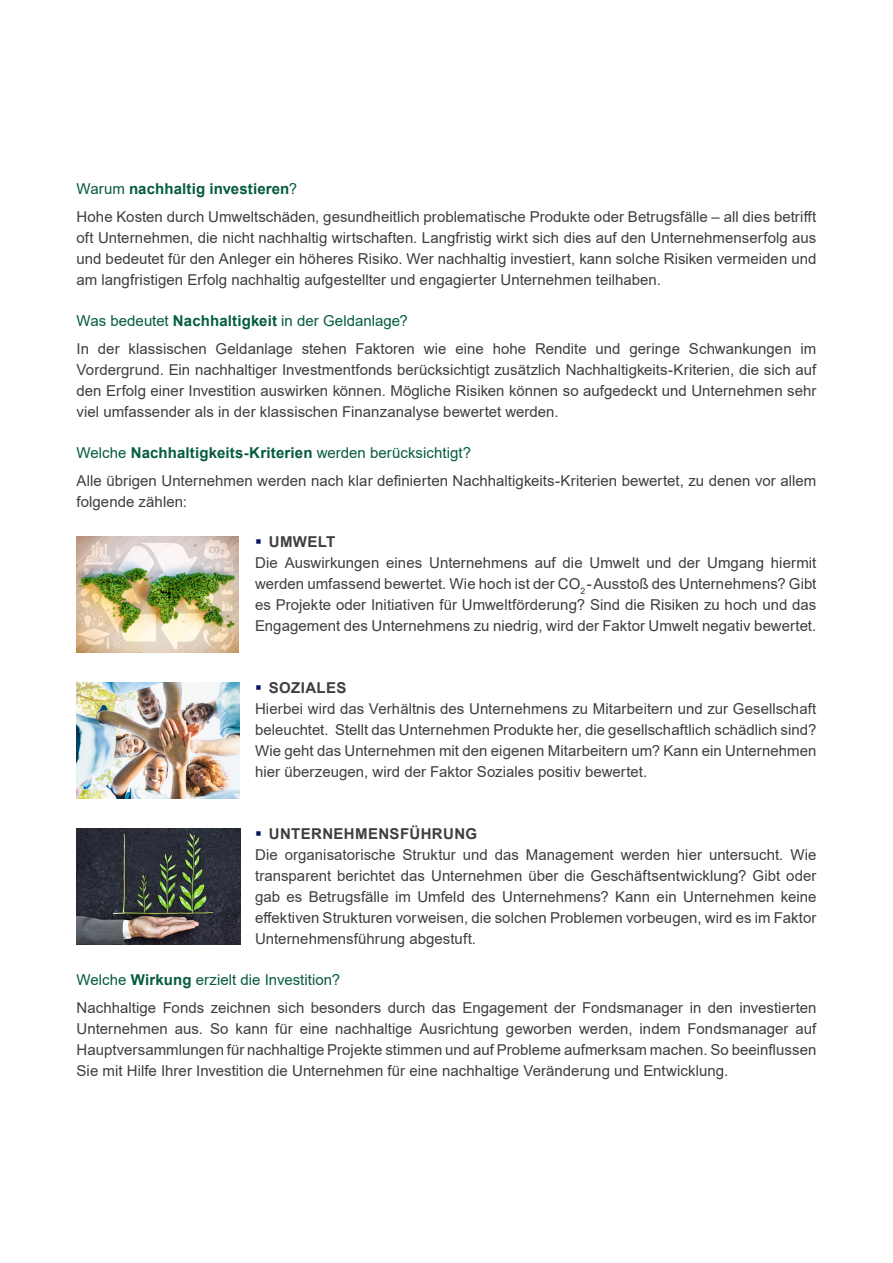
<style>
.page{position:relative;width:893px;height:1263px;background:#fff}
.page>*{position:absolute;margin:0;border:0;box-sizing:border-box;transform-origin:0 0}
.Text_2_Spalten{font:15px/21px "Arial";letter-spacing:.005em;color:#3e3e3f;text-align:justify}
.Text_2_Spalten-2{font:15px "Arial";letter-spacing:.005em;color:#055b42}
.t1{font:700 15px "Arial";letter-spacing:.025em;color:#3e3e3f}
.Text_2_Spalten-3{font:700 15px "Arial";letter-spacing:.01em;color:#055b42}
.s1{font-weight:400}
.s2{font-weight:700}
</style>
<div class="page">
<img style="left:77px;top:682px;width:162px;height:116px">
<img style="left:77px;top:536px;width:161px;height:116px">
<img style="left:77px;top:828px;width:163px;height:116px">
<p class="Text_2_Spalten-3" style="left:77px;top:178px;width:222px"><span class="s1">Warum</span> nachhaltig investieren<span class="s1">?</span></p>
<p class="Text_2_Spalten" style="left:77px;top:206px;width:741px">Hohe Kosten durch Umweltschäden, gesundheitlich problematische Produkte oder Betrugsfälle – all dies betrifft oft Unternehmen, die nicht nachhaltig wirtschaften. Langfristig wirkt sich dies auf den Unternehmenserfolg aus und bedeutet für den Anleger ein höheres Risiko. Wer nachhaltig investiert, kann solche Risiken vermeiden und am langfristigen Erfolg nachhaltig aufgestellter und engagierter Unternehmen teilhaben.</p>
<p class="Text_2_Spalten-2" style="left:77px;top:310px;width:333px">Was bedeutet <span class="s2">Nachhaltigkeit</span> in der Geldanlage?</p>
<p class="Text_2_Spalten" style="left:77px;top:338px;width:741px">In der klassischen Geldanlage stehen Faktoren wie eine hohe Rendite und geringe Schwankungen im Vordergrund. Ein nachhaltiger Investmentfonds berücksichtigt zusätzlich Nachhaltigkeits-Kriterien, die sich auf den Erfolg einer Investition auswirken können. Mögliche Risiken können so aufgedeckt und Unternehmen sehr viel umfassender als in der klassischen Finanzanalyse bewertet werden.</p>
<p class="Text_2_Spalten-2" style="left:77px;top:442px;width:396px">Welche <span class="s2">Nachhaltigkeits-Kriterien</span> werden berücksichtigt?</p>
<p class="Text_2_Spalten" style="left:77px;top:470px;width:741px">Alle übrigen Unternehmen werden nach klar definierten Nachhaltigkeits-Kriterien bewertet, zu denen vor allem folgende zählen:</p>
<p class="t1" style="left:269px;top:531px;width:68px">UMWELT</p>
<p class="Text_2_Spalten" style="left:255px;top:552px;width:563px">Die Auswirkungen eines Unternehmens auf die Umwelt und der Umgang hiermit werden umfassend bewertet. Wie hoch ist der CO<sub>2</sub> -Ausstoß des Unternehmens? Gibt es Projekte oder Initiativen für Umweltförderung? Sind die Risiken zu hoch und das Engagement des Unternehmens zu niedrig, wird der Faktor Umwelt negativ bewertet.</p>
<p class="t1" style="left:269px;top:677px;width:79px">SOZIALES</p>
<p class="Text_2_Spalten" style="left:255px;top:698px;width:563px">Hierbei wird das Verhältnis des Unternehmens zu Mitarbeitern und zur Gesellschaft beleuchtet. Stellt das Unternehmen Produkte her, die gesellschaftlich schädlich sind?<br>Wie geht das Unternehmen mit den eigenen Mitarbeitern um? Kann ein Unternehmen hier überzeugen, wird der Faktor Soziales positiv bewertet.</p>
<p class="t1" style="left:269px;top:823px;width:210px">UNTERNEHMENSFÜHRUNG</p>
<p class="Text_2_Spalten" style="left:255px;top:844px;width:563px">Die organisatorische Struktur und das Management werden hier untersucht. Wie transparent berichtet das Unternehmen über die Geschäftsentwicklung? Gibt oder gab es Betrugsfälle im Umfeld des Unternehmens? Kann ein Unternehmen keine effektiven Strukturen vorweisen, die solchen Problemen vorbeugen, wird es im Faktor Unternehmensführung abgestuft.</p>
<p class="Text_2_Spalten-2" style="left:77px;top:969px;width:265px">Welche <span class="s2">Wirkung</span> erzielt die Investition?</p>
<p class="Text_2_Spalten" style="left:77px;top:997px;width:741px">Nachhaltige Fonds zeichnen sich besonders durch das Engagement der Fondsmanager in den investierten Unternehmen aus. So kann für eine nachhaltige Ausrichtung geworben werden, indem Fondsmanager auf Hauptversammlungen für nachhaltige Projekte stimmen und auf Probleme aufmerksam machen. So beeinflussen Sie mit Hilfe Ihrer Investition die Unternehmen für eine nachhaltige Veränderung und Entwicklung.</p>
</div>
